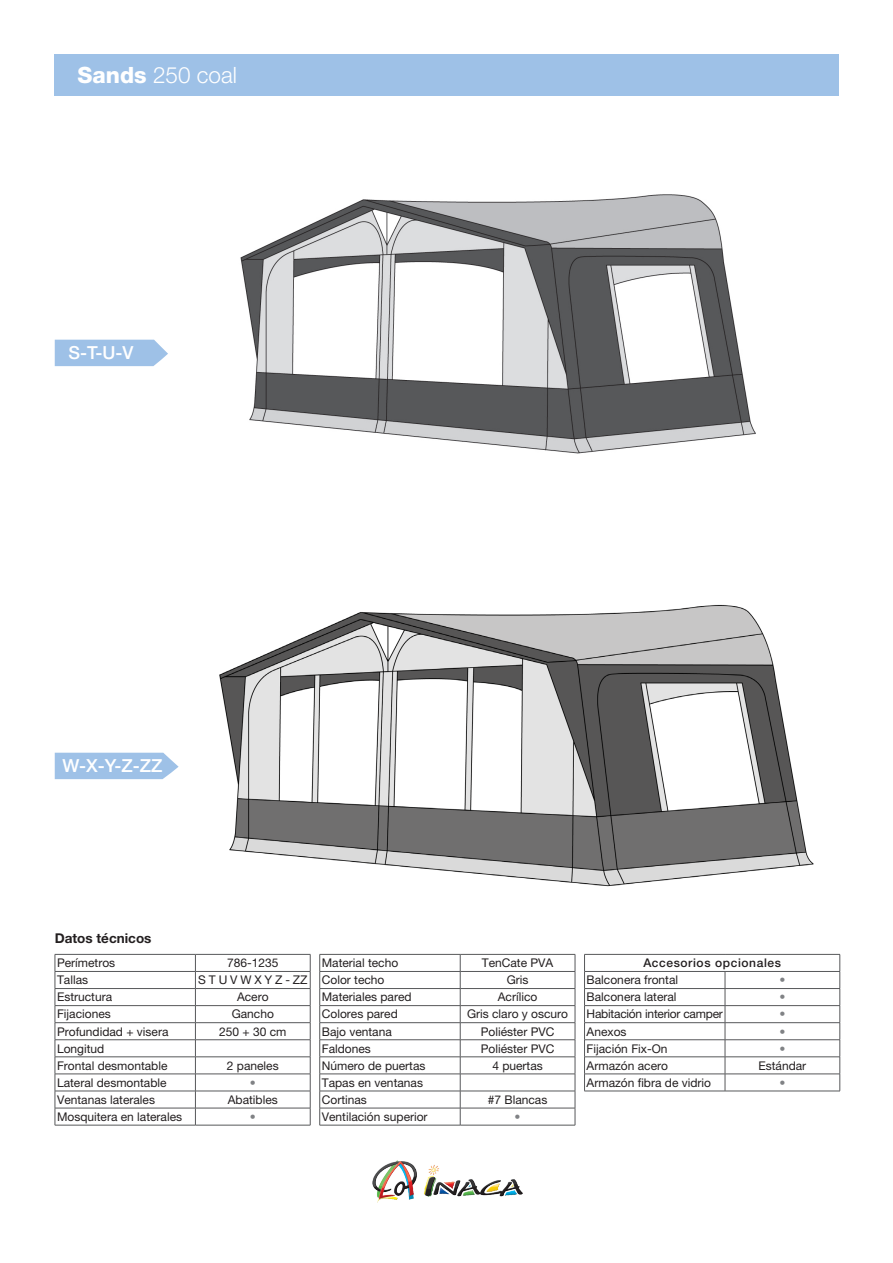
<style>
.page{position:relative;width:893px;height:1263px;background:#fff}
.page>*{position:absolute;margin:0;border:0;box-sizing:border-box;transform-origin:0 0}
.t1{font:300 22.5px "Helvetica Neue LT Pro";color:#fff}
.t2{font:500 18px "Helvetica Neue LT Pro";color:#fff}
.t3{font:700 13.5px "Helvetica Neue LT Pro";color:#231f20}
.t4{font:12px "Helvetica Neue LT Pro";color:#231f20}
.t5{font:12px "Helvetica Neue LT Pro";letter-spacing:-.02em;color:#231f20}
.t6{font:500 12px "Helvetica Neue LT Pro";letter-spacing:.05em;color:#231f20}
.t7{font:12px "Helvetica Neue LT Pro";color:#808285}
.s1{font-weight:800}
</style>
<div class="page">
<img style="left:240px;top:194px;width:516px;height:260px">
<img style="left:155px;top:604px;width:659px;height:283px">
<div style="left:55px;top:340px;width:113px;height:26px;background:#9ec1e7"></div>
<div style="left:55px;top:753px;width:124px;height:26px;background:#9ec1e7"></div>
<div style="left:55px;top:54px;width:784px;height:42px;background:#9ec1e7"></div>
<img style="left:372px;top:1160px;width:151px;height:43px">
<hr style="left:55px;top:954px;width:140px;height:1px;background:#57585a">
<hr style="left:195px;top:954px;width:115px;height:1px;background:#57585a">
<hr style="left:55px;top:971px;width:140px;height:1px;background:#57585a">
<hr style="left:195px;top:971px;width:115px;height:1px;background:#57585a">
<hr style="left:55px;top:988px;width:140px;height:1px;background:#57585a">
<hr style="left:195px;top:988px;width:115px;height:1px;background:#57585a">
<hr style="left:55px;top:1005px;width:140px;height:1px;background:#57585a">
<hr style="left:195px;top:1005px;width:115px;height:1px;background:#57585a">
<hr style="left:55px;top:1022px;width:140px;height:1px;background:#57585a">
<hr style="left:195px;top:1022px;width:115px;height:1px;background:#57585a">
<hr style="left:55px;top:1039px;width:140px;height:1px;background:#57585a">
<hr style="left:195px;top:1039px;width:115px;height:1px;background:#57585a">
<hr style="left:55px;top:1056px;width:140px;height:1px;background:#57585a">
<hr style="left:195px;top:1056px;width:115px;height:1px;background:#57585a">
<hr style="left:55px;top:1074px;width:140px;height:1px;background:#57585a">
<hr style="left:195px;top:1074px;width:115px;height:1px;background:#57585a">
<hr style="left:55px;top:1091px;width:140px;height:1px;background:#57585a">
<hr style="left:195px;top:1091px;width:115px;height:1px;background:#57585a">
<hr style="left:55px;top:1108px;width:140px;height:1px;background:#57585a">
<svg style="left:55px;top:954px;width:1px;height:171px"></svg>
<hr style="left:195px;top:1108px;width:115px;height:1px;background:#57585a">
<svg style="left:195px;top:954px;width:1px;height:171px"></svg>
<svg style="left:310px;top:954px;width:1px;height:171px"></svg>
<hr style="left:55px;top:1125px;width:140px;height:1px;background:#57585a">
<hr style="left:195px;top:1125px;width:115px;height:1px;background:#57585a">
<hr style="left:320px;top:954px;width:140px;height:1px;background:#57585a">
<hr style="left:460px;top:954px;width:115px;height:1px;background:#57585a">
<hr style="left:320px;top:971px;width:140px;height:1px;background:#57585a">
<hr style="left:460px;top:971px;width:115px;height:1px;background:#57585a">
<hr style="left:320px;top:988px;width:140px;height:1px;background:#57585a">
<hr style="left:460px;top:988px;width:115px;height:1px;background:#57585a">
<hr style="left:320px;top:1005px;width:140px;height:1px;background:#57585a">
<hr style="left:460px;top:1005px;width:115px;height:1px;background:#57585a">
<hr style="left:320px;top:1022px;width:140px;height:1px;background:#57585a">
<hr style="left:460px;top:1022px;width:115px;height:1px;background:#57585a">
<hr style="left:320px;top:1039px;width:140px;height:1px;background:#57585a">
<hr style="left:460px;top:1039px;width:115px;height:1px;background:#57585a">
<hr style="left:320px;top:1056px;width:140px;height:1px;background:#57585a">
<hr style="left:460px;top:1056px;width:115px;height:1px;background:#57585a">
<hr style="left:320px;top:1074px;width:140px;height:1px;background:#57585a">
<hr style="left:460px;top:1074px;width:115px;height:1px;background:#57585a">
<hr style="left:320px;top:1091px;width:140px;height:1px;background:#57585a">
<hr style="left:460px;top:1091px;width:115px;height:1px;background:#57585a">
<hr style="left:320px;top:1108px;width:140px;height:1px;background:#57585a">
<svg style="left:319px;top:954px;width:1px;height:171px"></svg>
<hr style="left:460px;top:1108px;width:115px;height:1px;background:#57585a">
<svg style="left:460px;top:954px;width:1px;height:171px"></svg>
<svg style="left:575px;top:954px;width:1px;height:171px"></svg>
<hr style="left:460px;top:1125px;width:115px;height:1px;background:#57585a">
<hr style="left:320px;top:1125px;width:140px;height:1px;background:#57585a">
<hr style="left:725px;top:988px;width:115px;height:1px;background:#57585a">
<hr style="left:725px;top:1005px;width:115px;height:1px;background:#57585a">
<hr style="left:725px;top:1022px;width:115px;height:1px;background:#57585a">
<hr style="left:725px;top:1039px;width:115px;height:1px;background:#57585a">
<hr style="left:725px;top:1056px;width:115px;height:1px;background:#57585a">
<hr style="left:725px;top:1074px;width:115px;height:1px;background:#57585a">
<svg style="left:725px;top:972px;width:1px;height:119px"></svg>
<hr style="left:725px;top:1091px;width:115px;height:1px;background:#57585a">
<hr style="left:725px;top:971px;width:115px;height:1px;background:#57585a">
<hr style="left:584px;top:954px;width:141px;height:1px;background:#57585a">
<hr style="left:725px;top:954px;width:115px;height:1px;background:#57585a">
<svg style="left:839px;top:954px;width:1px;height:137px"></svg>
<hr style="left:584px;top:971px;width:141px;height:1px;background:#57585a">
<hr style="left:584px;top:988px;width:141px;height:1px;background:#57585a">
<hr style="left:584px;top:1005px;width:141px;height:1px;background:#57585a">
<hr style="left:584px;top:1022px;width:141px;height:1px;background:#57585a">
<hr style="left:584px;top:1039px;width:141px;height:1px;background:#57585a">
<hr style="left:584px;top:1056px;width:141px;height:1px;background:#57585a">
<hr style="left:584px;top:1074px;width:141px;height:1px;background:#57585a">
<svg style="left:584px;top:954px;width:1px;height:137px"></svg>
<hr style="left:584px;top:1091px;width:141px;height:1px;background:#57585a">
<p class="t1" style="left:78px;top:61px;width:161px"><span class="s1">Sands</span> 250 coal</p>
<p class="t2" style="left:69px;top:342px;width:67px">S-T-U-V</p>
<p class="t2" style="left:63px;top:755px;width:101px">W-X-Y-Z-ZZ</p>
<p class="t3" style="left:55px;top:930px;width:98px">Datos técnicos</p>
<p class="t4" style="left:57px;top:956px;width:60px">Perímetros</p>
<p class="t4" style="left:227px;top:956px;width:53px">786-1235</p>
<p class="t4" style="left:57px;top:973px;width:33px">Tallas</p>
<p class="t4" style="left:198px;top:973px;width:111px">S T U V W X Y Z - ZZ</p>
<p class="t4" style="left:57px;top:990px;width:57px">Estructura</p>
<p class="t4" style="left:237px;top:990px;width:33px">Acero</p>
<p class="t4" style="left:57px;top:1007px;width:55px">Fijaciones</p>
<p class="t4" style="left:232px;top:1007px;width:44px">Gancho</p>
<p class="t4" style="left:57px;top:1024px;width:113px">Profundidad + visera</p>
<p class="t4" style="left:219px;top:1024px;width:69px">250 + 30 cm</p>
<p class="t4" style="left:57px;top:1041px;width:49px">Longitud</p>
<p class="t4" style="left:57px;top:1058px;width:112px">Frontal desmontable</p>
<p class="t4" style="left:227px;top:1058px;width:53px">2 paneles</p>
<p class="t4" style="left:57px;top:1075px;width:111px">Lateral desmontable</p>
<p class="t7" style="left:250px;top:1075px;width:7px">•</p>
<p class="t4" style="left:57px;top:1092px;width:100px">Ventanas laterales</p>
<p class="t4" style="left:228px;top:1092px;width:52px">Abatibles</p>
<p class="t4" style="left:57px;top:1109px;width:127px">Mosquitera en laterales</p>
<p class="t7" style="left:250px;top:1109px;width:7px">•</p>
<p class="t4" style="left:322px;top:956px;width:78px">Material techo</p>
<p class="t4" style="left:482px;top:956px;width:73px">TenCate PVA</p>
<p class="t4" style="left:322px;top:973px;width:64px">Color techo</p>
<p class="t4" style="left:507px;top:973px;width:23px">Gris</p>
<p class="t4" style="left:322px;top:990px;width:91px">Materiales pared</p>
<p class="t4" style="left:498px;top:990px;width:41px">Acrílico</p>
<p class="t4" style="left:322px;top:1007px;width:77px">Colores pared</p>
<p class="t4" style="left:467px;top:1007px;width:103px">Gris claro y oscuro</p>
<p class="t4" style="left:322px;top:1024px;width:72px">Bajo ventana</p>
<p class="t4" style="left:481px;top:1024px;width:75px">Poliéster PVC</p>
<p class="t4" style="left:322px;top:1041px;width:51px">Faldones</p>
<p class="t4" style="left:481px;top:1041px;width:75px">Poliéster PVC</p>
<p class="t4" style="left:322px;top:1058px;width:105px">Número de puertas</p>
<p class="t4" style="left:492px;top:1058px;width:52px">4 puertas</p>
<p class="t4" style="left:322px;top:1075px;width:103px">Tapas en ventanas</p>
<p class="t4" style="left:322px;top:1092px;width:47px">Cortinas</p>
<p class="t4" style="left:488px;top:1092px;width:61px">#7 Blancas</p>
<p class="t4" style="left:322px;top:1109px;width:107px">Ventilación superior</p>
<p class="t7" style="left:515px;top:1109px;width:7px">•</p>
<p class="t6" style="left:643px;top:956px;width:139px">Accesorios opcionales</p>
<p class="t4" style="left:587px;top:973px;width:93px">Balconera frontal</p>
<p class="t7" style="left:779px;top:973px;width:7px">•</p>
<p class="t4" style="left:587px;top:990px;width:91px">Balconera lateral</p>
<p class="t7" style="left:779px;top:990px;width:7px">•</p>
<p class="t5" style="left:587px;top:1007px;width:138px">Habitación interior camper</p>
<p class="t7" style="left:779px;top:1007px;width:7px">•</p>
<p class="t4" style="left:587px;top:1024px;width:41px">Anexos</p>
<p class="t7" style="left:779px;top:1024px;width:7px">•</p>
<p class="t4" style="left:587px;top:1041px;width:82px">Fijación Fix-On</p>
<p class="t7" style="left:779px;top:1041px;width:7px">•</p>
<p class="t4" style="left:587px;top:1058px;width:83px">Armazón acero</p>
<p class="t4" style="left:758px;top:1058px;width:49px">Estándar</p>
<p class="t4" style="left:587px;top:1075px;width:126px">Armazón fibra de vidrio</p>
<p class="t7" style="left:779px;top:1075px;width:7px">•</p>
</div>
